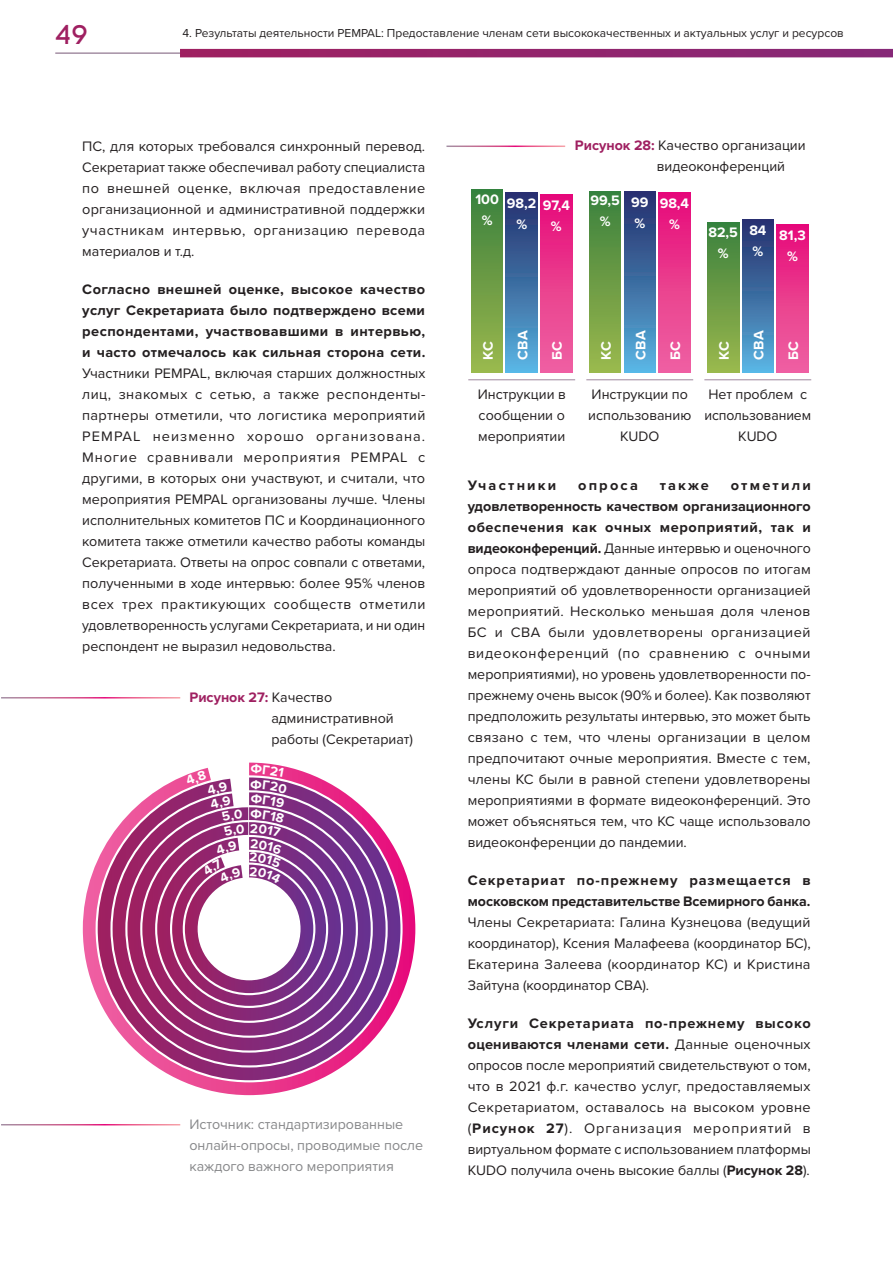
<style>
.page{position:relative;width:893px;height:1263px;background:#fff}
.page>*{position:absolute;margin:0;border:0;box-sizing:border-box;transform-origin:0 0}
.Body_text{font:27px "Code Pro LC";color:#9f2061}
.Body_text-2{font:14.25px/21px "Proxima Nova";color:#231f20;text-align:justify}
.Body_text-3{font:14.25px/21px "Proxima Nova";color:#87888a}
.Body_text-4{font:700 14.25px/21px "Proxima Nova";color:#fff;text-align:center}
.Body_text-5{font:700 14.25px "Proxima Nova";letter-spacing:.15em;color:#231f20}
.Body_text-6{font:12px "Proxima Nova";color:#231f20}
.s1{font-weight:700}
.s2{font-weight:700;color:#9f2061}
</style>
<div class="page">
<hr style="left:55px;top:52px;width:838px;height:2px;background:#a48ea3">
<div style="left:180px;top:49px;width:713px;height:8px;background:#93246c"></div>
<svg style="left:83px;top:763px;width:332px;height:332px"></svg>
<svg style="left:98px;top:777px;width:302px;height:303px"></svg>
<svg style="left:113px;top:792px;width:273px;height:273px"></svg>
<svg style="left:127px;top:807px;width:244px;height:243px;background:#a34a8e"></svg>
<svg style="left:142px;top:822px;width:214px;height:213px;background:#96468a"></svg>
<div style="left:471px;top:190px;width:32px;height:182px;background:linear-gradient(to bottom,#3a803d,#9bb74d)"></div>
<div style="left:506px;top:193px;width:31px;height:179px;background:linear-gradient(to bottom,#252c6b,#57b2de)"></div>
<div style="left:541px;top:195px;width:31px;height:177px;background:linear-gradient(to bottom,#e60d7a,#ee66a2)"></div>
<hr style="left:468px;top:379px;width:107px;height:1px;background:#a48ea3">
<div style="left:589px;top:191px;width:32px;height:181px;background:linear-gradient(to bottom,#3a803d,#9cb84d)"></div>
<div style="left:624px;top:192px;width:32px;height:180px;background:linear-gradient(to bottom,#252d6a,#57b1de)"></div>
<div style="left:659px;top:193px;width:31px;height:179px;background:linear-gradient(to bottom,#e60d7a,#ee66a2)"></div>
<hr style="left:586px;top:379px;width:107px;height:1px;background:#a48ea3">
<div style="left:707px;top:222px;width:32px;height:150px;background:linear-gradient(to bottom,#39803d,#9bb74d)"></div>
<div style="left:742px;top:219px;width:32px;height:153px;background:linear-gradient(to bottom,#252c6a,#57b1de)"></div>
<div style="left:777px;top:225px;width:31px;height:147px;background:linear-gradient(to bottom,#e60d7a,#ee66a2)"></div>
<hr style="left:704px;top:379px;width:107px;height:1px;background:#a48ea3">
<svg style="left:157px;top:764px;width:184px;height:257px"></svg>
<p class="Body_text" style="left:55px;top:19px;width:35px">49</p>
<p class="Body_text-6" style="left:183px;top:24px;width:663px">4. Результаты деятельности PEMPAL: Предоставление членам сети высококачественных и актуальных услуг и ресурсов</p>
<p class="Body_text-2" style="left:82px;top:135px;width:345px">ПС, для которых требовался синхронный перевод.<br>Секретариат также обеспечивал работу специалиста по внешней оценке, включая предоставление организационной и административной поддержки участникам интервью, организацию перевода материалов и т.д.</p>
<p class="Body_text-2" style="left:82px;top:278px;width:345px"><span class="s1">Согласно внешней оценке, высокое качество услуг Секретариата было подтверждено всеми респондентами, участвовавшими в интервью, и часто отмечалось как сильная сторона сети.<br></span>Участники PEMPAL, включая старших должностных лиц, знакомых с сетью, а также респонденты&shy;партнеры отметили, что логистика мероприятий PEMPAL неизменно хорошо организована.<br>Многие сравнивали мероприятия PEMPAL с другими, в которых они участвуют, и считали, что мероприятия PEMPAL организованы лучше. Члены исполнительных комитетов ПС и Координационного комитета также отметили качество работы команды Секретариата. Ответы на опрос совпали с ответами, полученными в ходе интервью: более 95% членов всех трех практикующих сообществ отметили удовлетворенность услугами Секретариата, и ни один респондент не выразил недовольства.</p>
<p class="Body_text-2" style="left:271px;top:686px;width:143px;text-align:left;text-indent:-82px"><span class="s2">Рисунок 27:</span> Качество административной работы (Секретариат)</p>
<p class="Body_text-3" style="left:189px;top:1113px;width:235px">Источник: стандартизированные онлайн-опросы, проводимые после каждого важного мероприятия</p>
<p class="Body_text-4" style="left:475px;top:189px;width:25px">100 %</p>
<p class="Body_text-2" style="left:657px;top:135px;width:150px;text-indent:-82px"><span class="s2">Рисунок 28:</span> Качество организации видеоконференций</p>
<p class="Body_text-4" style="left:507px;top:192px;width:31px">98,2</p>
<p class="Body_text-4" style="left:516px;top:213px;width:12px">%</p>
<p class="Body_text-4" style="left:543px;top:195px;width:29px">97,4</p>
<p class="Body_text-4" style="left:551px;top:216px;width:12px">%</p>
<p class="Body_text-4" style="left:590px;top:190px;width:31px">99,5</p>
<p class="Body_text-4" style="left:600px;top:211px;width:12px">%</p>
<p class="Body_text-4" style="left:631px;top:191px;width:19px">99</p>
<p class="Body_text-4" style="left:634px;top:212px;width:12px">%</p>
<p class="Body_text-4" style="left:660px;top:193px;width:31px">98,4</p>
<p class="Body_text-4" style="left:669px;top:214px;width:12px">%</p>
<p class="Body_text-4" style="left:708px;top:222px;width:31px">82,5</p>
<p class="Body_text-4" style="left:718px;top:243px;width:12px">%</p>
<p class="Body_text-4" style="left:749px;top:219px;width:19px">84</p>
<p class="Body_text-4" style="left:752px;top:240px;width:12px">%</p>
<p class="Body_text-4" style="left:779px;top:225px;width:28px">81,3</p>
<p class="Body_text-4" style="left:787px;top:246px;width:12px">%</p>
<p class="Body_text-4" style="left:477px;top:360px;width:20px;rotate:-90deg">КС</p>
<p class="Body_text-4" style="left:512px;top:360px;width:31px;rotate:-90deg">СВА</p>
<p class="Body_text-4" style="left:546px;top:360px;width:20px;rotate:-90deg">БС</p>
<p class="Body_text-4" style="left:595px;top:360px;width:20px;rotate:-90deg">КС</p>
<p class="Body_text-4" style="left:630px;top:360px;width:31px;rotate:-90deg">СВА</p>
<p class="Body_text-4" style="left:664px;top:360px;width:20px;rotate:-90deg">БС</p>
<p class="Body_text-4" style="left:713px;top:360px;width:20px;rotate:-90deg">КС</p>
<p class="Body_text-4" style="left:748px;top:360px;width:31px;rotate:-90deg">СВА</p>
<p class="Body_text-4" style="left:782px;top:360px;width:20px;rotate:-90deg">БС</p>
<p class="Body_text-2" style="left:478px;top:383px;width:90px">Инструкции в сообщении о мероприятии</p>
<p class="Body_text-2" style="left:588px;top:383px;width:104px;text-align:center">Инструкции по использованию<br>KUDO</p>
<p class="Body_text-2" style="left:704px;top:383px;width:108px;text-align:center">Нет проблем с использованием<br>KUDO</p>
<p class="Body_text-5" style="left:468px;top:474px;width:90px">Участники</p>
<p class="Body_text-5" style="left:578px;top:474px;width:61px">опроса</p>
<p class="Body_text-5" style="left:660px;top:474px;width:51px">также</p>
<p class="Body_text-2" style="left:468px;top:474px;width:345px;text-indent:263px"><span class="s1">отметили удовлетворенность качеством организационного обеспечения как очных мероприятий, так и видеоконференций.</span> Данные интервью и оценочного опроса подтверждают данные опросов по итогам мероприятий об удовлетворенности организацией мероприятий. Несколько меньшая доля членов БС и СВА были удовлетворены организацией видеоконференций (по сравнению с очными мероприятиями), но уровень удовлетворенности по&shy;прежнему очень высок (90% и более). Как позволяют предположить результаты интервью, это может быть связано с тем, что члены организации в целом предпочитают очные мероприятия. Вместе с тем, члены КС были в равной степени удовлетворены мероприятиями в формате видеоконференций. Это может объясняться тем, что КС чаще использовало видеоконференции до пандемии.</p>
<p class="Body_text-2" style="left:468px;top:869px;width:344px"><span class="s1">Секретариат по-прежнему размещается в московском представительстве Всемирного банка.<br></span>Члены Секретариата: Галина Кузнецова (ведущий координатор), Ксения Малафеева (координатор БС), Екатерина Залеева (координатор КС) и Кристина Зайтуна (координатор СВА).</p>
<p class="Body_text-2" style="left:468px;top:1012px;width:345px"><span class="s1">Услуги Секретариата по-прежнему высоко оцениваются членами сети.</span> Данные оценочных опросов после мероприятий свидетельствуют о том, что в 2021 ф.г. качество услуг, предоставляемых Секретариатом, оставалось на высоком уровне (<span class="s1">Рисунок 27</span>). Организация мероприятий в виртуальном формате с использованием платформы KUDO получила очень высокие баллы (<span class="s1">Рисунок 28</span>).</p>
</div>
